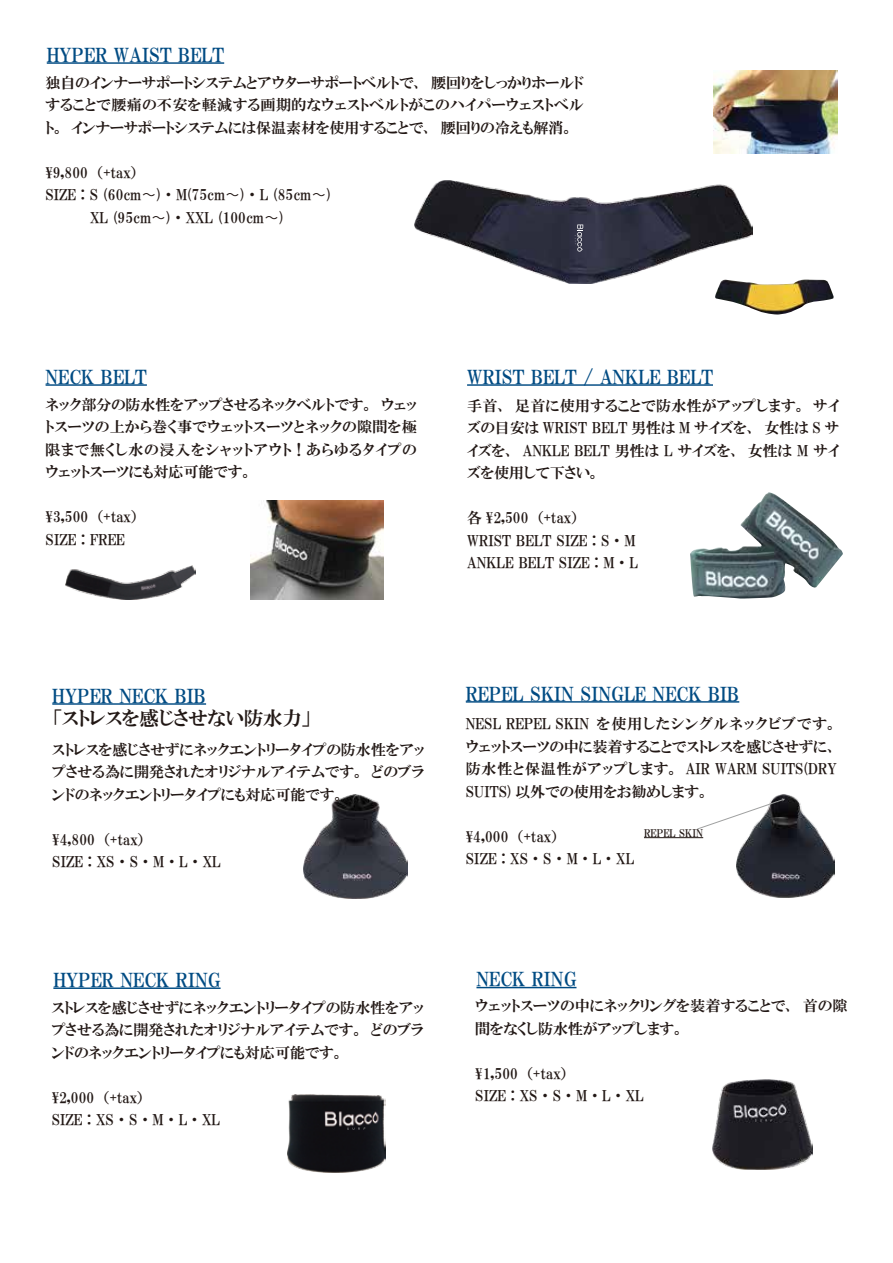
<style>
.page{position:relative;width:893px;height:1263px;background:#fff}
.page>*{position:absolute;margin:0;border:0;box-sizing:border-box;transform-origin:0 0}
.t1{font:19.5px "HGP Mincho E";color:#004b83}
.t2{font:19.5px "HGP Mincho E";color:#221815}
.t3{font:15px/22.5px "HGP Mincho E";color:#221815}
.t4{font:10.65px "HGP Mincho E";color:#221815}
</style>
<div class="page">
<img style="left:303px;top:795px;width:105px;height:104px">
<svg style="left:354px;top:879px;width:9px;height:2px"></svg>
<img style="left:713px;top:1080px;width:99px;height:89px">
<svg style="left:755px;top:1119px;width:17px;height:2px"></svg>
<img style="left:415px;top:180px;width:338px;height:103px">
<svg style="left:575px;top:225px;width:8px;height:27px"></svg>
<img style="left:714px;top:71px;width:124px;height:82px">
<img style="left:715px;top:279px;width:119px;height:36px">
<hr style="left:47px;top:62px;width:177px;height:2px;background:#004b83">
<hr style="left:52px;top:703px;width:154px;height:2px;background:#004b83">
<hr style="left:476px;top:987px;width:100px;height:1px;background:#004b83">
<hr style="left:467px;top:384px;width:246px;height:2px;background:#004b83">
<img style="left:287px;top:1094px;width:98px;height:78px">
<svg style="left:347px;top:1127px;width:18px;height:3px"></svg>
<hr style="left:53px;top:987px;width:168px;height:2px;background:#004b83">
<img style="left:690px;top:492px;width:153px;height:107px">
<img style="left:736px;top:795px;width:98px;height:102px">
<svg style="left:697px;top:798px;width:88px;height:31px"></svg>
<hr style="left:644px;top:837px;width:59px;height:1px;background:#221815">
<img style="left:65px;top:566px;width:131px;height:34px">
<img style="left:251px;top:501px;width:132px;height:99px">
<hr style="left:46px;top:384px;width:101px;height:2px;background:#004b83">
<hr style="left:466px;top:701px;width:273px;height:2px;background:#004b83">
<h1 class="t1" style="left:47px;top:45px;width:179px">HYPER WAIST BELT</h1>
<p class="t3" style="left:45px;top:71px;width:540px;text-align:justify">独自のインナーサポートシステムとアウターサポートベルトで、腰回りをしっかりホールドすることで腰痛の不安を軽減する画期的なウェストベルトがこのハイパーウェストベルト。インナーサポートシステムには保温素材を使用することで、腰回りの冷えも解消。</p>
<p class="t3" style="left:45px;top:161px;width:287px">¥9,800 （+tax）<br>SIZE : S (60cm〜) ・ M(75cm〜) ・ L (85cm〜)　　 　 XL (95cm〜) ・ XXL (100cm〜)</p>
<h1 class="t1" style="left:46px;top:367px;width:103px">NECK BELT</h1>
<p class="t3" style="left:46px;top:393px;width:373px;text-align:justify">ネック部分の防水性をアップさせるネックベルトです。ウェットスーツの上から巻く事でウェットスーツとネックの隙間を極限まで無くし水の浸入をシャットアウト！あらゆるタイプのウェットスーツにも対応可能です。</p>
<p class="t3" style="left:46px;top:506px;width:95px">¥3,500 （+tax）<br>SIZE : FREE</p>
<h1 class="t1" style="left:467px;top:367px;width:247px">WRIST BELT / ANKLE BELT</h1>
<p class="t3" style="left:467px;top:394px;width:374px;text-align:justify">手首、足首に使用することで防水性がアップします。サイズの目安は WRIST BELT 男性は M サイズを、女性は S サイズを、 ANKLE BELT 男性は L サイズを、女性は M サイズを使用して下さい。</p>
<p class="t3" style="left:467px;top:506px;width:172px">各 ¥2,500 （+tax）<br>WRIST BELT SIZE : S ・ M<br>ANKLE BELT SIZE : M ・ L</p>
<h1 class="t1" style="left:52px;top:686px;width:155px">HYPER NECK BIB</h1>
<h1 class="t2" style="left:52px;top:708px;width:261px">「ストレスを感じさせない防水力」</h1>
<p class="t3" style="left:52px;top:738px;width:374px;text-align:justify">ストレスを感じさせずにネックエントリータイプの防水性をアップさせる為に開発されたオリジナルアイテムです。どのブランドのネックエントリータイプにも対応可能です。</p>
<p class="t3" style="left:52px;top:828px;width:170px">¥4,800 （+tax）<br>SIZE : XS・S・M・L・XL</p>
<h1 class="t1" style="left:53px;top:970px;width:169px">HYPER NECK RING</h1>
<p class="t3" style="left:52px;top:996px;width:374px;text-align:justify">ストレスを感じさせずにネックエントリータイプの防水性をアップさせる為に開発されたオリジナルアイテムです。どのブランドのネックエントリータイプにも対応可能です。</p>
<p class="t3" style="left:52px;top:1086px;width:170px">¥2,000 （+tax）<br>SIZE : XS・S・M・L・XL</p>
<h1 class="t1" style="left:466px;top:684px;width:275px">REPEL SKIN SINGLE NECK BIB</h1>
<p class="t3" style="left:466px;top:712px;width:373px;text-align:justify">NESL REPEL SKIN を使用したシングルネックビブです。ウェットスーツの中に装着することでストレスを感じさせずに、防水性と保温性がアップします。 AIR WARM SUITS(DRY SUITS) 以外での使用をお勧めします。</p>
<p class="t3" style="left:466px;top:825px;width:170px">¥4,000 （+tax）<br>SIZE : XS・S・M・L・XL</p>
<p class="t4" style="left:644px;top:828px;width:61px">REPEL SKIN</p>
<h1 class="t1" style="left:476px;top:969px;width:101px">NECK RING</h1>
<p class="t3" style="left:475px;top:995px;width:374px">ウェットスーツの中にネックリングを装着することで、首の隙間をなくし防水性がアップします。</p>
<p class="t3" style="left:475px;top:1062px;width:170px">¥1,500 （+tax）<br>SIZE : XS・S・M・L・XL</p>
</div>
